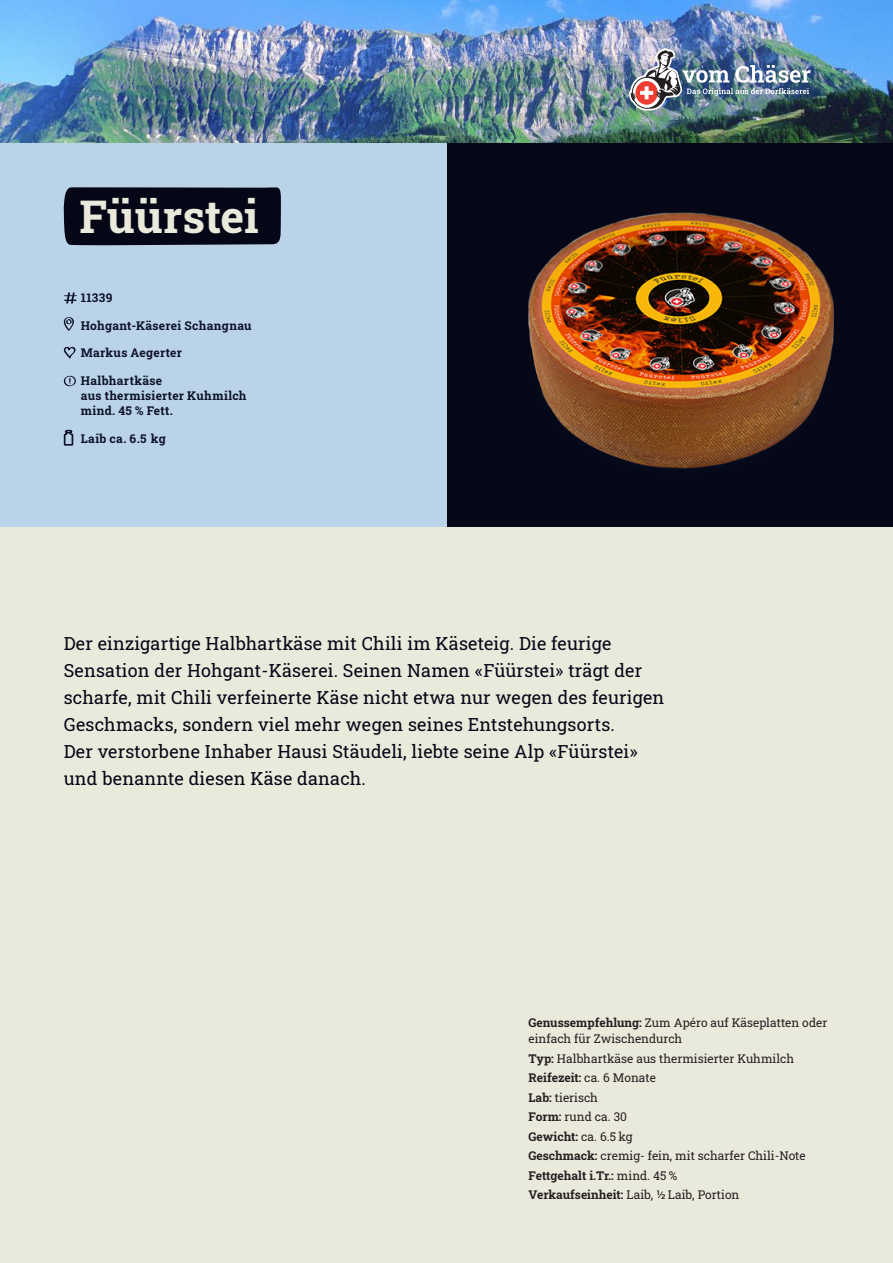
<style>
.page{position:relative;width:893px;height:1263px;background:#fff}
.page>*{position:absolute;margin:0;border:0;box-sizing:border-box;transform-origin:0 0}
.t1{font:700 45px "Roboto Slab";color:#eaeadc}
.t2{font:18px/27px "Roboto Slab";letter-spacing:.01em;color:#060716}
.t3{font:12px/16.5px "Roboto Slab";color:#231f20}
.Beschreibung{font:700 12px/15px "Roboto Slab";letter-spacing:.025em;color:#0d1228}
.t4{font:700 12px "Roboto Slab";color:#231f20}
.s1{font-weight:700}
.s2{font-weight:400}
</style>
<div class="page">
<img style="left:0;top:0;width:893px;height:143px">
<div style="left:446px;top:143px;width:447px;height:384px;background:#060716"></div>
<div style="left:0;top:143px;width:446px;height:384px;background:#bad3e8"></div>
<div style="left:0;top:527px;width:893px;height:736px;background:#eaeadc"></div>
<div style="left:63px;top:187px;width:218px;height:59px;background:#060716"></div>
<img style="left:528px;top:212px;width:306px;height:257px">
<svg style="left:64px;top:292px;width:13px;height:12px"></svg>
<svg style="left:63px;top:317px;width:11px;height:14px"></svg>
<svg style="left:63px;top:346px;width:13px;height:13px"></svg>
<svg style="left:64px;top:430px;width:9px;height:15px"></svg>
<svg style="left:63px;top:375px;width:13px;height:12px"></svg>
<img style="left:629px;top:48px;width:182px;height:64px">
<p class="t1" style="left:79px;top:186px;width:181px">Füürstei</p>
<p class="Beschreibung" style="left:81px;top:290px;width:33px">11339</p>
<p class="Beschreibung" style="left:81px;top:317px;width:172px">Hohgant-Käserei Schangnau</p>
<p class="Beschreibung" style="left:81px;top:345px;width:103px">Markus Aegerter</p>
<p class="Beschreibung" style="left:81px;top:373px;width:167px">Halbhartkäse<br>aus thermisierter Kuhmilch mind. 45 % Fett.</p>
<p class="Beschreibung" style="left:81px;top:431px;width:86px">Laib ca. 6.5 kg</p>
<p class="t2" style="left:64px;top:630px;width:602px">Der einzigartige Halbhartkäse mit Chili im Käseteig. Die feurige Sensation der Hohgant-Käserei. Seinen Namen «Füürstei» trägt der scharfe, mit Chili verfeinerte Käse nicht etwa nur wegen des feurigen Geschmacks, sondern viel mehr wegen seines Entstehungsorts.<br>Der verstorbene Inhaber Hausi Stäudeli, liebte seine Alp «Füürstei» und benannte diesen Käse danach.</p>
<p class="t3" style="left:529px;top:1014px;width:300px"><span class="s1">Genussempfehlung:</span> Zum Apéro auf Käseplatten oder einfach für Zwischendurch</p>
<p class="t3" style="left:529px;top:1050px;width:267px"><span class="s1">Typ:</span> Halbhartkäse aus thermisierter Kuhmilch</p>
<p class="t4" style="left:529px;top:1070px;width:129px">Reifezeit: <span class="s2">ca. 6 Monate</span></p>
<p class="t3" style="left:529px;top:1089px;width:71px"><span class="s1">Lab:</span> tierisch</p>
<p class="t3" style="left:529px;top:1108px;width:100px"><span class="s1">Form:</span> rund ca. 30</p>
<p class="t4" style="left:529px;top:1128px;width:106px">Gewicht: <span class="s2">ca. 6.5 kg</span></p>
<p class="t3" style="left:529px;top:1147px;width:279px"><span class="s1">Geschmack:</span> cremig- fein, mit scharfer Chili-Note</p>
<p class="t4" style="left:529px;top:1167px;width:150px">Fettgehalt i.Tr.: <span class="s2">mind. 45 %</span></p>
<p class="t3" style="left:529px;top:1186px;width:212px"><span class="s1">Verkaufseinheit:</span> Laib, ½ Laib, Portion</p>
</div>
